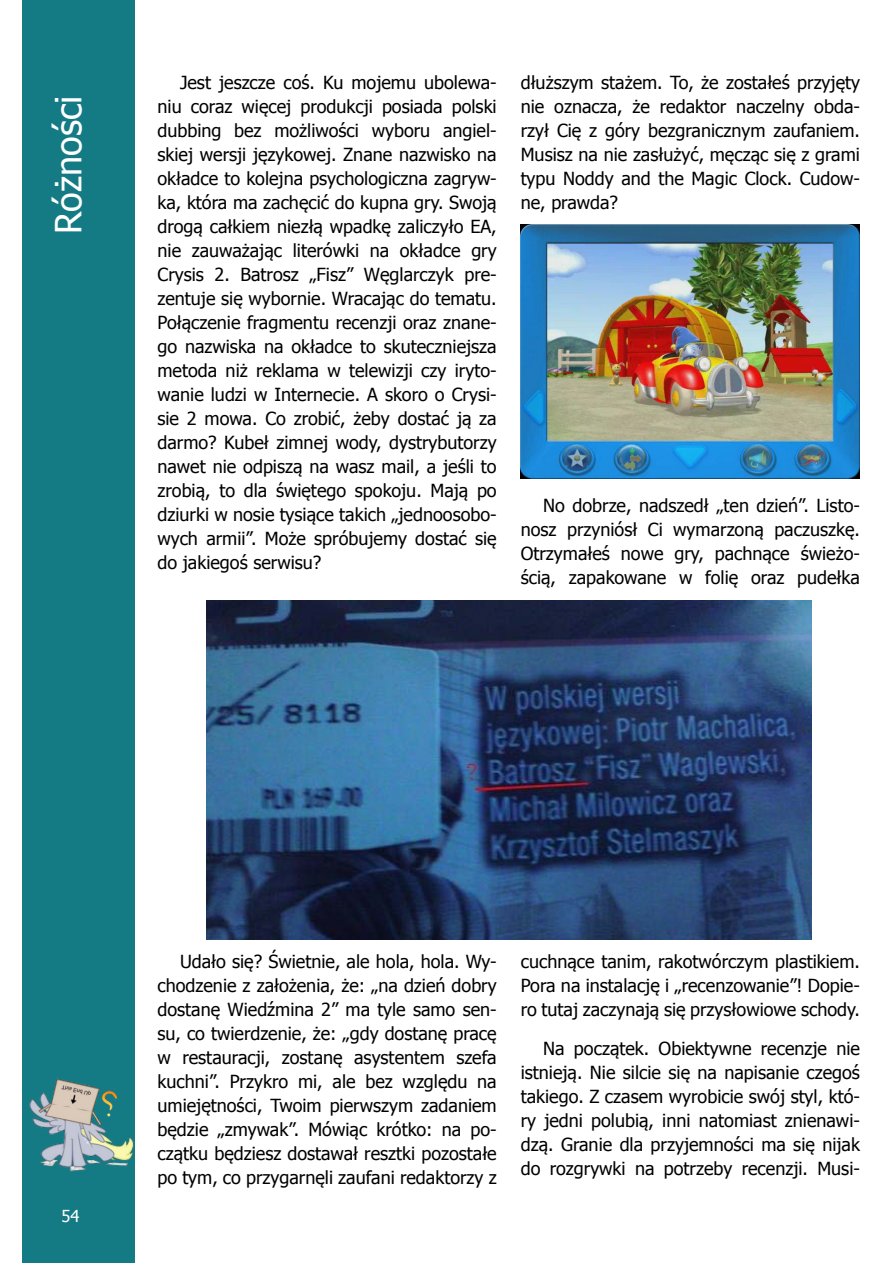
<style>
.page{position:relative;width:893px;height:1263px;background:#fff}
.page>*{position:absolute;margin:0;border:0;box-sizing:border-box;transform-origin:0 0}
.t1{font:36px "Tahoma";color:#fff}
.t2{font:18px/24px "Tahoma";color:#000;text-align:justify}
.t3{font:16.5px "Tahoma";color:#fff}
</style>
<div class="page">
<div style="left:22px;top:0;width:113px;height:1263px;background:#147b85"></div>
<img style="left:30px;top:1078px;width:104px;height:93px">
<img style="left:206px;top:600px;width:605px;height:339px">
<img style="left:521px;top:224px;width:339px;height:255px">
<h1 class="t1" style="left:44px;top:234px;width:140px;rotate:-90deg">Różności</h1>
<p class="t2" style="left:158px;top:69px;width:341px;text-indent:22px">Jest jeszcze coś. Ku mojemu ubolewa&shy;niu coraz więcej produkcji posiada polski dubbing bez możliwości wyboru angiel&shy;skiej wersji językowej. Znane nazwisko na okładce to kolejna psychologiczna zagryw&shy;ka, która ma zachęcić do kupna gry. Swoją drogą całkiem niezłą wpadkę zaliczyło EA, nie zauważając literówki na okładce gry Crysis 2. Batrosz „Fisz” Węglarczyk pre&shy;zentuje się wybornie. Wracając do tematu.<br>Połączenie fragmentu recenzji oraz znane&shy;go nazwiska na okładce to skuteczniejsza metoda niż reklama w telewizji czy iryto&shy;wanie ludzi w Internecie. A skoro o Crysi&shy;sie 2 mowa. Co zrobić, żeby dostać ją za darmo? Kubeł zimnej wody, dystrybutorzy nawet nie odpiszą na wasz mail, a jeśli to zrobią, to dla świętego spokoju. Mają po dziurki w nosie tysiące takich „jednoosobo&shy;wych armii”. Może spróbujemy dostać się do jakiegoś serwisu?</p>
<p class="t2" style="left:521px;top:69px;width:341px">dłuższym stażem. To, że zostałeś przyjęty nie oznacza, że redaktor naczelny obda&shy;rzył Cię z góry bezgranicznym zaufaniem.<br>Musisz na nie zasłużyć, męcząc się z grami typu Noddy and the Magic Clock. Cudow&shy;ne, prawda?</p>
<p class="t2" style="left:521px;top:492px;width:341px;text-indent:22px">No dobrze, nadszedł „ten dzień”. Listo&shy;nosz przyniósł Ci wymarzoną paczuszkę.<br>Otrzymałeś nowe gry, pachnące świeżo&shy;ścią, zapakowane w folię oraz pudełka</p>
<p class="t3" style="left:62px;top:1204px;width:20px">54</p>
<p class="t2" style="left:158px;top:948px;width:341px;text-indent:22px">Udało się? Świetnie, ale hola, hola. Wy&shy;chodzenie z założenia, że: „na dzień dobry dostanę Wiedźmina 2” ma tyle samo sen&shy;su, co twierdzenie, że: „gdy dostanę pracę w restauracji, zostanę asystentem szefa kuchni”. Przykro mi, ale bez względu na umiejętności, Twoim pierwszym zadaniem będzie „zmywak”. Mówiąc krótko: na po&shy;czątku będziesz dostawał resztki pozostałe po tym, co przygarnęli zaufani redaktorzy z</p>
<p class="t2" style="left:521px;top:948px;width:341px">cuchnące tanim, rakotwórczym plastikiem.<br>Pora na instalację i „recenzowanie”! Dopie&shy;ro tutaj zaczynają się przysłowiowe schody.</p>
<p class="t2" style="left:521px;top:1035px;width:341px;text-indent:22px">Na początek. Obiektywne recenzje nie istnieją. Nie silcie się na napisanie czegoś takiego. Z czasem wyrobicie swój styl, któ&shy;ry jedni polubią, inni natomiast znienawi&shy;dzą. Granie dla przyjemności ma się nijak do rozgrywki na potrzeby recenzji. Musi-</p>
</div>
